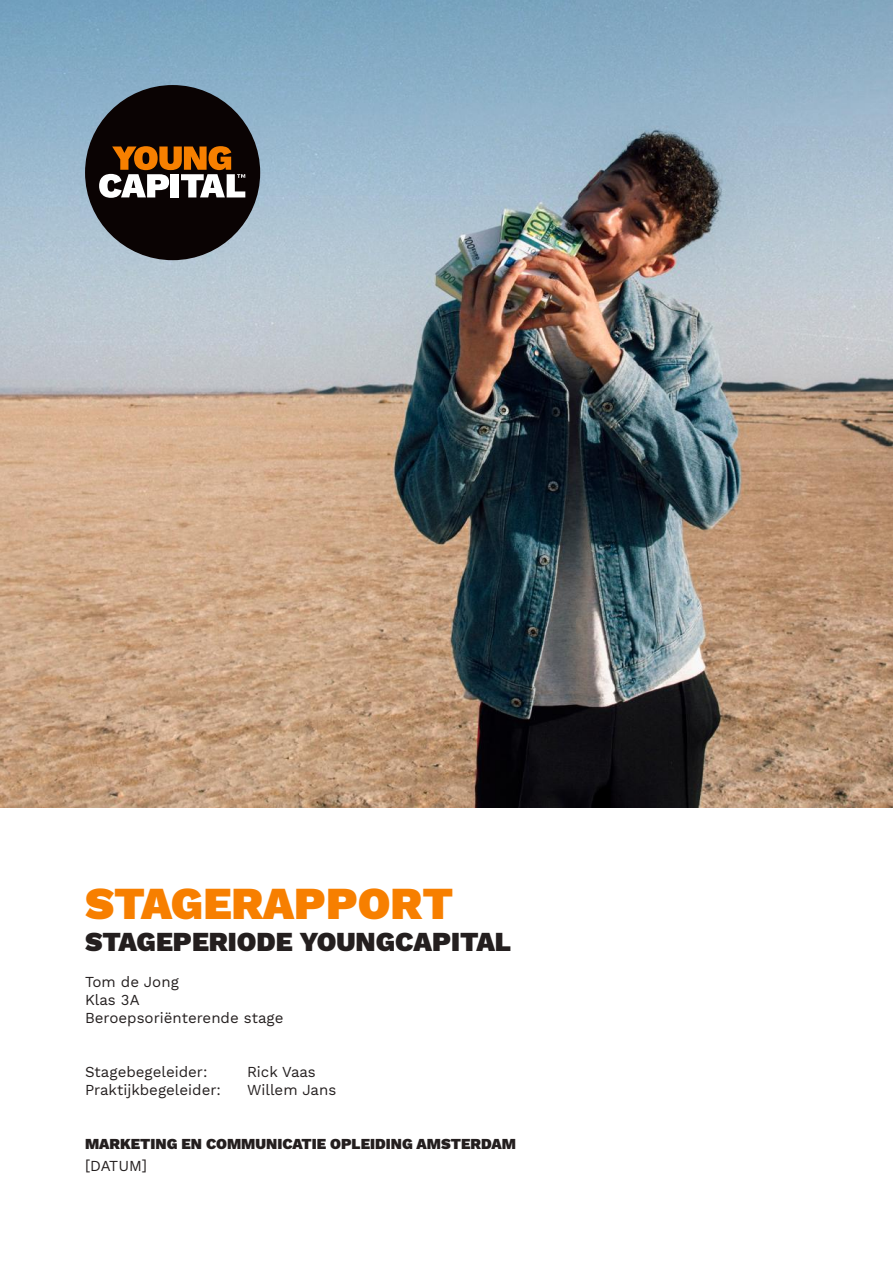
<style>
.page{position:relative;width:893px;height:1263px;background:#fff}
.page>*{position:absolute;margin:0;border:0;box-sizing:border-box;transform-origin:0 0}
.t1{font:900 45px "Work Sans";color:#f77f00}
.t2{font:900 27px "Work Sans";color:#241f1f}
.t3{font:15px/18px "Work Sans";color:#241f1f}
.t4{font:900 15px "Work Sans";color:#241f1f}
</style>
<div class="page">
<img style="left:0;top:0;width:893px;height:808px">
<div style="left:85px;top:85px;width:175px;height:175px;background:#0a0303;border-radius:50%"></div>
<svg style="left:99px;top:146px;width:146px;height:52px"></svg>
<h1 class="t1" style="left:85px;top:878px;width:370px">STAGERAPPORT</h1>
<h2 class="t2" style="left:85px;top:927px;width:428px">STAGEPERIODE YOUNGCAPITAL</h2>
<p class="t3" style="left:85px;top:974px;width:200px">Tom de Jong<br>Klas 3A<br>Beroepsoriënterende stage</p>
<p class="t3" style="left:85px;top:1064px;width:124px">Stagebegeleider:</p>
<p class="t3" style="left:247px;top:1064px;width:70px">Rick Vaas</p>
<p class="t3" style="left:85px;top:1082px;width:137px">Praktijkbegeleider:</p>
<p class="t3" style="left:247px;top:1082px;width:91px">Willem Jans</p>
<p class="t4" style="left:85px;top:1136px;width:432px">MARKETING EN COMMUNICATIE OPLEIDING AMSTERDAM</p>
<p class="t3" style="left:85px;top:1157px;width:64px">[DATUM]</p>
</div>
